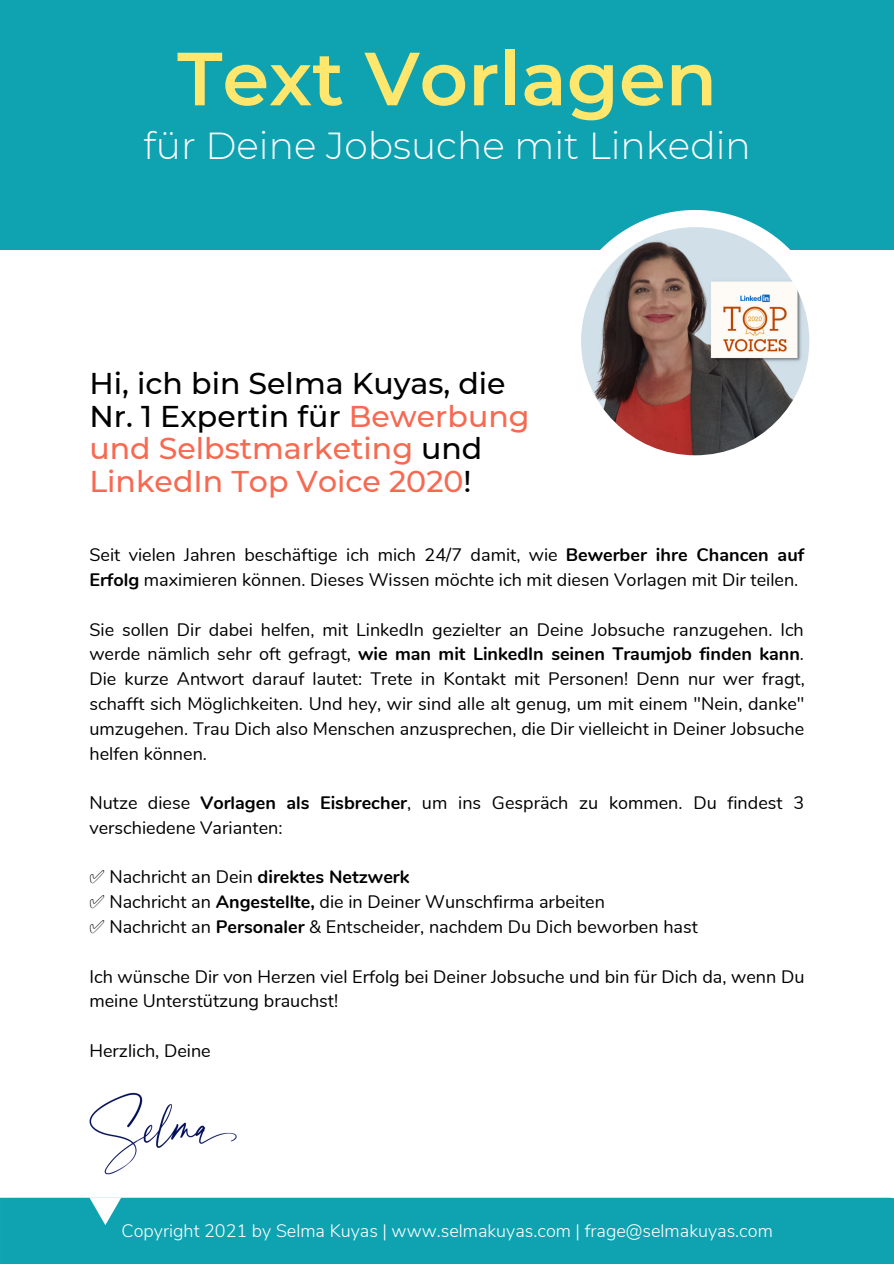
<style>
.page{position:relative;width:894px;height:1264px;background:#fff}
.page>*{position:absolute;margin:0;border:0;box-sizing:border-box;transform-origin:0 0}
.t1{font:600 75px "Montserrat";color:#ffe66d}
.t2{font:300 37.5px "Montserrat";color:#fff}
.t3{font:500 30px/32.7px "Montserrat";color:#f76951}
.t4{font:18px/24.8px "Nunito";color:#000}
.t5{font:300 18px "Nunito Sans";color:#fff}
.t6{font:700 18px "Nunito";color:#000}
.s1{color:#000}
.s2{font-weight:700}
.s3{font-family:"Free Serif";font-weight:400}
.s4{font-weight:400}
.s5{font-family:"Free Serif"}
</style>
<div class="page">
<div style="left:0;top:0;width:893px;height:249px;background:#0fa3b1"></div>
<svg style="left:562px;top:210px;width:266px;height:246px"></svg>
<div style="left:0;top:1197px;width:893px;height:66px;background:#0fa3b1"></div>
<svg style="left:89px;top:1197px;width:32px;height:28px"></svg>
<img style="left:581px;top:227px;width:228px;height:228px;border-radius:50%">
<img style="left:89px;top:1092px;width:148px;height:82px">
<p class="t1" style="left:177px;top:33px;width:541px">Text Vorlagen</p>
<p class="t2" style="left:143px;top:122px;width:608px">für Deine Jobsuche mit Linkedin</p>
<p class="t3" style="left:89px;top:367px;width:441px"><span class="s1">Hi, ich bin Selma Kuyas, die<br>Nr. 1 Expertin für</span> Bewerbung und Selbstmarketing <span class="s1">und<br></span>LinkedIn Top Voice 2020<span class="s1">!</span></p>
<p class="t4" style="left:89px;top:543px;width:716px">Seit vielen Jahren beschäftige ich mich 24/7 damit, wie <span class="s2">Bewerber ihre Chancen auf<br>Erfolg</span> maximieren können. Dieses Wissen möchte ich mit diesen Vorlagen mit Dir teilen.</p>
<p class="t4" style="left:89px;top:617px;width:716px;text-align:justify">Sie sollen Dir dabei helfen, mit LinkedIn gezielter an Deine Jobsuche ranzugehen. Ich werde nämlich sehr oft gefragt, <span class="s2">wie man mit LinkedIn seinen Traumjob finden kann</span>.<br>Die kurze Antwort darauf lautet: Trete in Kontakt mit Personen! Denn nur wer fragt, schafft sich Möglichkeiten. Und hey, wir sind alle alt genug, um mit einem "Nein, danke" umzugehen. Trau Dich also Menschen anzusprechen, die Dir vielleicht in Deiner Jobsuche helfen können.</p>
<p class="t4" style="left:89px;top:790px;width:716px">Nutze diese <span class="s2">Vorlagen als Eisbrecher</span>, um ins Gespräch zu kommen. Du findest 3 verschiedene Varianten:</p>
<p class="t6" style="left:89px;top:865px;width:321px"><span class="s3">✅</span> <span class="s4">Nachricht an Dein</span> direktes Netzwerk</p>
<p class="t4" style="left:89px;top:889px;width:517px"><span class="s5">✅</span> Nachricht an <span class="s2">Angestellte,</span> die in Deiner Wunschfirma arbeiten</p>
<p class="t4" style="left:89px;top:914px;width:609px"><span class="s5">✅</span> Nachricht an <span class="s2">Personaler</span> &amp; Entscheider, nachdem Du Dich beworben hast</p>
<p class="t4" style="left:89px;top:964px;width:716px">Ich wünsche Dir von Herzen viel Erfolg bei Deiner Jobsuche und bin für Dich da, wenn Du meine Unterstützung brauchst!</p>
<p class="t4" style="left:89px;top:1038px;width:123px">Herzlich, Deine</p>
<p class="t5" style="left:121px;top:1218px;width:652px">Copyright 2021 by Selma Kuyas | www.selmakuyas.com | frage@selmakuyas.com</p>
</div>
